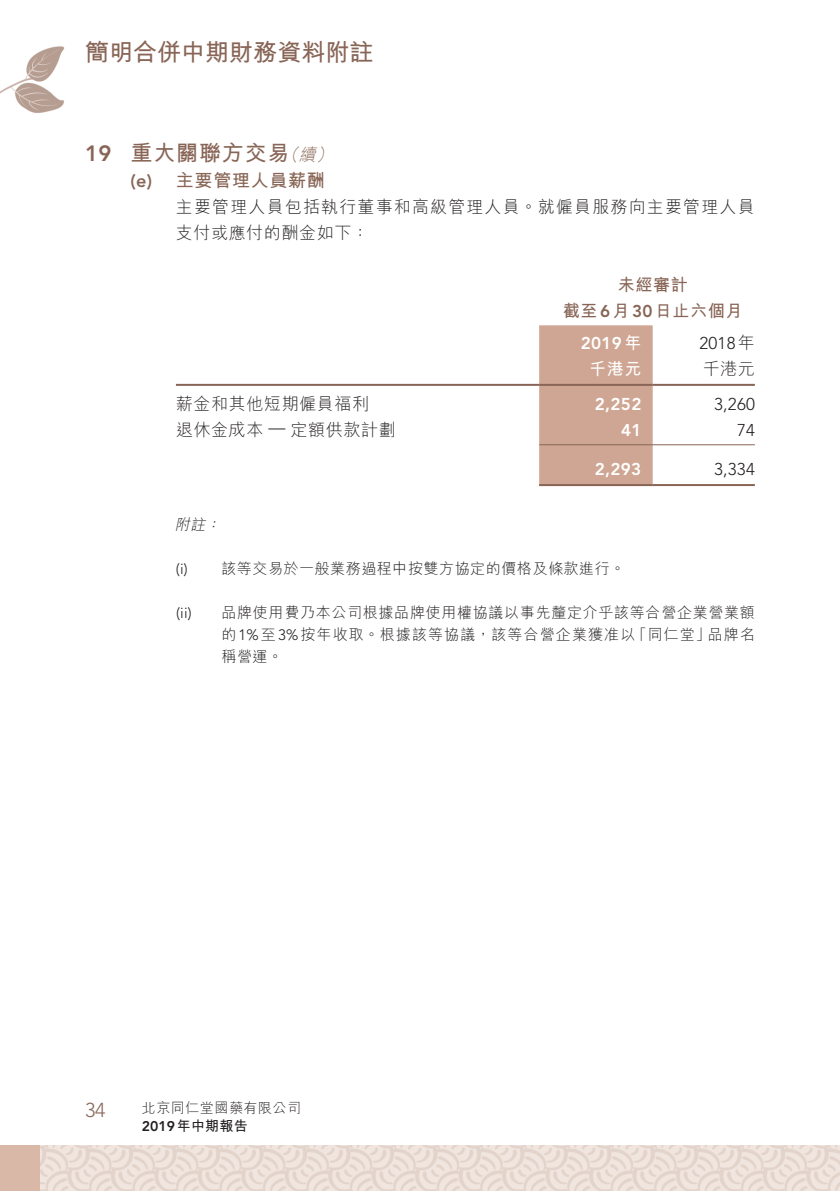
<style>
.page{position:relative;width:840px;height:1191px;background:#fff}
.page>*{position:absolute;margin:0;border:0;box-sizing:border-box;transform-origin:0 0}
.t1{font:700 24px "M Hei HK";color:#886556}
.t2{font:700 22px "M Hei HK";letter-spacing:.04em;color:#886556}
.t3{font:300 20px "Avenir LT Std";color:#886556}
.t4{font:700 18px "M Hei HK";letter-spacing:.04em;color:#886556}
.t5{font:300 17px/26px "M Hei HK";letter-spacing:.065em;color:#231f20}
.t6{font:300 17px "M Hei HK";letter-spacing:.035em;color:#231f20}
.t7{font:800 17px "Avenir LT Std";letter-spacing:.02em;color:#fff}
.t8{font:300 17px "Avenir LT Std";letter-spacing:.015em;color:#231f20}
.t9{font:700 17px/26px "M Hei HK";letter-spacing:.04em;color:#886556;text-align:center}
.t10{font:700 17px "M Hei HK";color:#fff}
.t11{font:300 15px/22px "M Hei HK";letter-spacing:.045em;color:#231f20;text-align:justify}
.t12{font:italic 300 15px "M Hei HK";color:#231f20}
.t13{font:300 14px/18px "M Hei HK";letter-spacing:.035em;color:#231f20}
.s1{font-family:"Avenir LT Std";font-weight:800}
.s2{font-weight:300;font-style:italic;font-size:17px}
.s3{font-family:"M Hei HK";font-weight:700}
.s4{font-family:"M Hei HK"}
.s5{font-family:"Avenir LT Std"}
.s6{font-weight:700}
</style>
<div class="page">
<img style="left:0;top:46px;width:65px;height:67px">
<img style="left:40px;top:1145px;width:799px;height:46px">
<div style="left:0;top:1145px;width:40px;height:46px;background:#d9b8a8"></div>
<div style="left:539px;top:325px;width:113px;height:159px;background:#cfa693"></div>
<hr style="left:176px;top:384px;width:363px;height:2px;background:#886556">
<hr style="left:539px;top:384px;width:113px;height:2px;background:#886556">
<hr style="left:652px;top:384px;width:102px;height:2px;background:#886556">
<hr style="left:539px;top:444px;width:113px;height:1px;background:#886556">
<hr style="left:652px;top:444px;width:102px;height:1px;background:#886556">
<hr style="left:539px;top:484px;width:113px;height:2px;background:#886556">
<hr style="left:652px;top:484px;width:102px;height:2px;background:#886556">
<h1 class="t1" style="left:85px;top:35px;width:289px">簡明合併中期財務資料附註</h1>
<h2 class="t2" style="left:85px;top:137px;width:253px"><span class="s1">19</span> 重大關聯方交易<span class="s2">（續）</span></h2>
<p class="t4" style="left:130px;top:168px;width:196px"><span class="s1">(e)</span> 主要管理人員薪酬</p>
<p class="t5" style="left:176px;top:194px;width:580px">主要管理人員包括執行董事和高級管理人員。就僱員服務向主要管理人員支付或應付的酬金如下：</p>
<p class="t9" style="left:562px;top:271px;width:181px">未經審計<br>截至<span class="s1">6</span>月<span class="s1">30</span>日止六個月</p>
<p class="t7" style="left:580px;top:333px;width:62px">2019<span class="s3">年</span></p>
<p class="t8" style="left:699px;top:333px;width:57px">2018<span class="s4">年</span></p>
<p class="t10" style="left:588px;top:356px;width:54px">千港元</p>
<p class="t6" style="left:702px;top:360px;width:54px">千港元</p>
<p class="t6" style="left:176px;top:395px;width:195px">薪金和其他短期僱員福利</p>
<p class="t7" style="left:594px;top:394px;width:48px">2,252</p>
<p class="t8" style="left:713px;top:394px;width:42px">3,260</p>
<p class="t6" style="left:176px;top:421px;width:221px">退休金成本 <span class="s5">—</span> 定額供款計劃</p>
<p class="t7" style="left:620px;top:420px;width:22px">41</p>
<p class="t8" style="left:736px;top:420px;width:19px">74</p>
<p class="t7" style="left:594px;top:459px;width:48px">2,293</p>
<p class="t8" style="left:713px;top:459px;width:42px">3,334</p>
<p class="t12" style="left:175px;top:516px;width:50px">附註：</p>
<p class="t11" style="left:176px;top:557px;width:450px"><span class="s5">(i)</span> 該等交易於一般業務過程中按雙方協定的價格及條款進行。</p>
<p class="t11" style="left:221px;top:601px;width:535px;text-indent:-45px"><span class="s5">(ii)</span> 品牌使用費乃本公司根據品牌使用權協議以事先釐定介乎該等合營企業營業額的<span class="s5">1%</span>至<span class="s5">3%</span>按年收取。根據該等協議，該等合營企業獲准以「同仁堂」品牌名稱營運。</p>
<h3 class="t3" style="left:85px;top:1098px;width:22px">34</h3>
<p class="t13" style="left:142px;top:1098px;width:161px">北京同仁堂國藥有限公司<br><span class="s1">2019</span><span class="s6">年中期報告</span></p>
</div>
